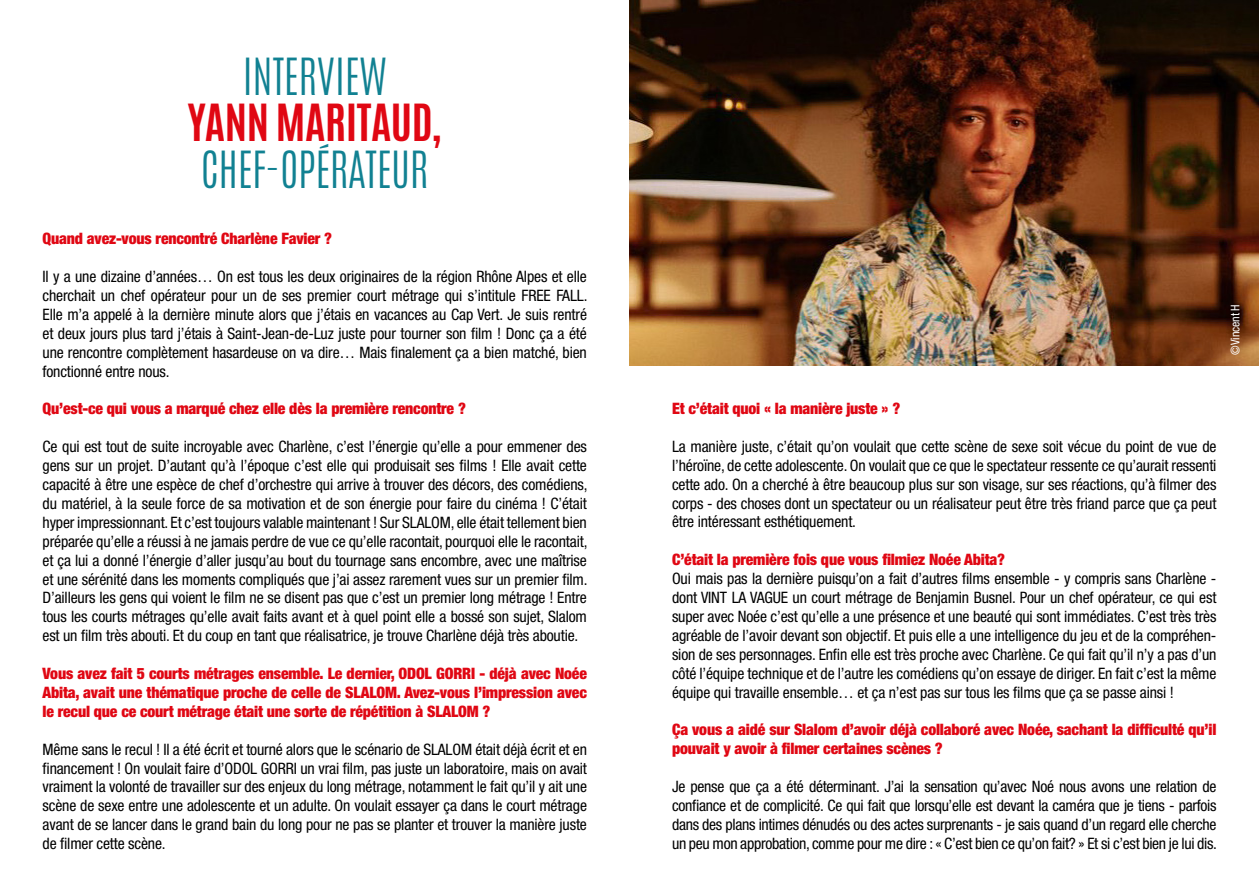
<style>
.page{position:relative;width:1259px;height:893px;background:#fff}
.page>*{position:absolute;margin:0;border:0;box-sizing:border-box;transform-origin:0 0}
.t1{font:300 42.75px "Antonio";letter-spacing:-.01em;color:#118192}
.t2{font:700 42.75px "Antonio";letter-spacing:-.01em;color:#e00713}
.t3{font:condensed 15.75px/18.9px "Helvetica Neue";letter-spacing:-.01em;color:#000;text-align:justify}
.t4{font:900 condensed 15.75px/18.9px "Helvetica Neue";letter-spacing:-.01em;color:#e00713;text-align:justify}
.t5{font:condensed 12px "Helvetica Neue";letter-spacing:-.01em;color:#fff}
</style>
<div class="page">
<img style="left:629px;top:0;width:630px;height:366px">
<h1 class="t1" style="left:242px;top:46px;width:146px">INTERVIEW</h1>
<h1 class="t2" style="left:188px;top:91px;width:255px">YANN MARITAUD,</h1>
<h1 class="t1" style="left:201px;top:139px;width:229px">CHEF-OPÉRATEUR</h1>
<p class="t4" style="left:43px;top:229px;width:291px">Quand avez-vous rencontré Charlène Favier ?</p>
<p class="t3" style="left:43px;top:267px;width:546px">Il y a une dizaine d’années… On est tous les deux originaires de la région Rhône Alpes et elle cherchait un chef opérateur pour un de ses premier court métrage qui s’intitule FREE FALL.<br>Elle m’a appelé à la dernière minute alors que j’étais en vacances au Cap Vert. Je suis rentré et deux jours plus tard j’étais à Saint-Jean-de-Luz juste pour tourner son film ! Donc ça a été une rencontre complètement hasardeuse on va dire… Mais finalement ça a bien matché, bien fonctionné entre nous.</p>
<p class="t4" style="left:43px;top:399px;width:425px">Qu’est-ce qui vous a marqué chez elle dès la première rencontre ?</p>
<p class="t3" style="left:43px;top:437px;width:546px">Ce qui est tout de suite incroyable avec Charlène, c’est l’énergie qu’elle a pour emmener des gens sur un projet. D’autant qu’à l’époque c’est elle qui produisait ses films ! Elle avait cette capacité à être une espèce de chef d’orchestre qui arrive à trouver des décors, des comédiens, du matériel, à la seule force de sa motivation et de son énergie pour faire du cinéma ! C’était hyper impressionnant. Et c’est toujours valable maintenant ! Sur SLALOM, elle était tellement bien préparée qu’elle a réussi à ne jamais perdre de vue ce qu’elle racontait, pourquoi elle le racontait, et ça lui a donné l’énergie d’aller jusqu’au bout du tournage sans encombre, avec une maîtrise et une sérénité dans les moments compliqués que j’ai assez rarement vues sur un premier film.<br>D’ailleurs les gens qui voient le film ne se disent pas que c’est un premier long métrage ! Entre tous les courts métrages qu’elle avait faits avant et à quel point elle a bossé son sujet, Slalom est un film très abouti. Et du coup en tant que réalisatrice, je trouve Charlène déjà très aboutie.</p>
<p class="t4" style="left:43px;top:664px;width:546px">Vous avez fait 5 courts métrages ensemble. Le dernier, ODOL GORRI - déjà avec Noée Abita, avait une thématique proche de celle de SLALOM. Avez-vous l’impression avec le recul que ce court métrage était une sorte de répétition à SLALOM ?</p>
<p class="t3" style="left:43px;top:739px;width:546px">Même sans le recul ! Il a été écrit et tourné alors que le scénario de SLALOM était déjà écrit et en financement ! On voulait faire d’ODOL GORRI un vrai film, pas juste un laboratoire, mais on avait vraiment la volonté de travailler sur des enjeux du long métrage, notamment le fait qu’il y ait une scène de sexe entre une adolescente et un adulte. On voulait essayer ça dans le court métrage avant de se lancer dans le grand bain du long pour ne pas se planter et trouver la manière juste de filmer cette scène.</p>
<p class="t5" style="left:1228px;top:355px;width:52px;rotate:-90deg">©Vincent H</p>
<p class="t4" style="left:672px;top:399px;width:230px">Et c’était quoi « la manière juste » ?</p>
<p class="t3" style="left:672px;top:437px;width:546px">La manière juste, c’était qu’on voulait que cette scène de sexe soit vécue du point de vue de l’héroïne, de cette adolescente. On voulait que ce que le spectateur ressente ce qu’aurait ressenti cette ado. On a cherché à être beaucoup plus sur son visage, sur ses réactions, qu’à filmer des corps - des choses dont un spectateur ou un réalisateur peut être très friand parce que ça peut être intéressant esthétiquement.</p>
<p class="t4" style="left:672px;top:550px;width:334px">C’était la première fois que vous filmiez Noée Abita?</p>
<p class="t3" style="left:672px;top:569px;width:546px">Oui mais pas la dernière puisqu’on a fait d’autres films ensemble - y compris sans Charlène - dont VINT LA VAGUE un court métrage de Benjamin Busnel. Pour un chef opérateur, ce qui est super avec Noée c’est qu’elle a une présence et une beauté qui sont immédiates. C’est très très agréable de l’avoir devant son objectif. Et puis elle a une intelligence du jeu et de la compréhen&shy;sion de ses personnages. Enfin elle est très proche avec Charlène. Ce qui fait qu’il n’y a pas d’un côté l’équipe technique et de l’autre les comédiens qu’on essaye de diriger. En fait c’est la même équipe qui travaille ensemble… et ça n’est pas sur tous les films que ça se passe ainsi !</p>
<p class="t4" style="left:672px;top:720px;width:546px">Ça vous a aidé sur Slalom d’avoir déjà collaboré avec Noée, sachant la difficulté qu’il pouvait y avoir à filmer certaines scènes ?</p>
<p class="t3" style="left:672px;top:777px;width:546px">Je pense que ça a été déterminant. J’ai la sensation qu’avec Noé nous avons une relation de confiance et de complicité. Ce qui fait que lorsqu’elle est devant la caméra que je tiens - parfois dans des plans intimes dénudés ou des actes surprenants - je sais quand d’un regard elle cherche un peu mon approbation, comme pour me dire :« C’est bien ce qu’on fait? » Et si c’est bien je lui dis.</p>
</div>
